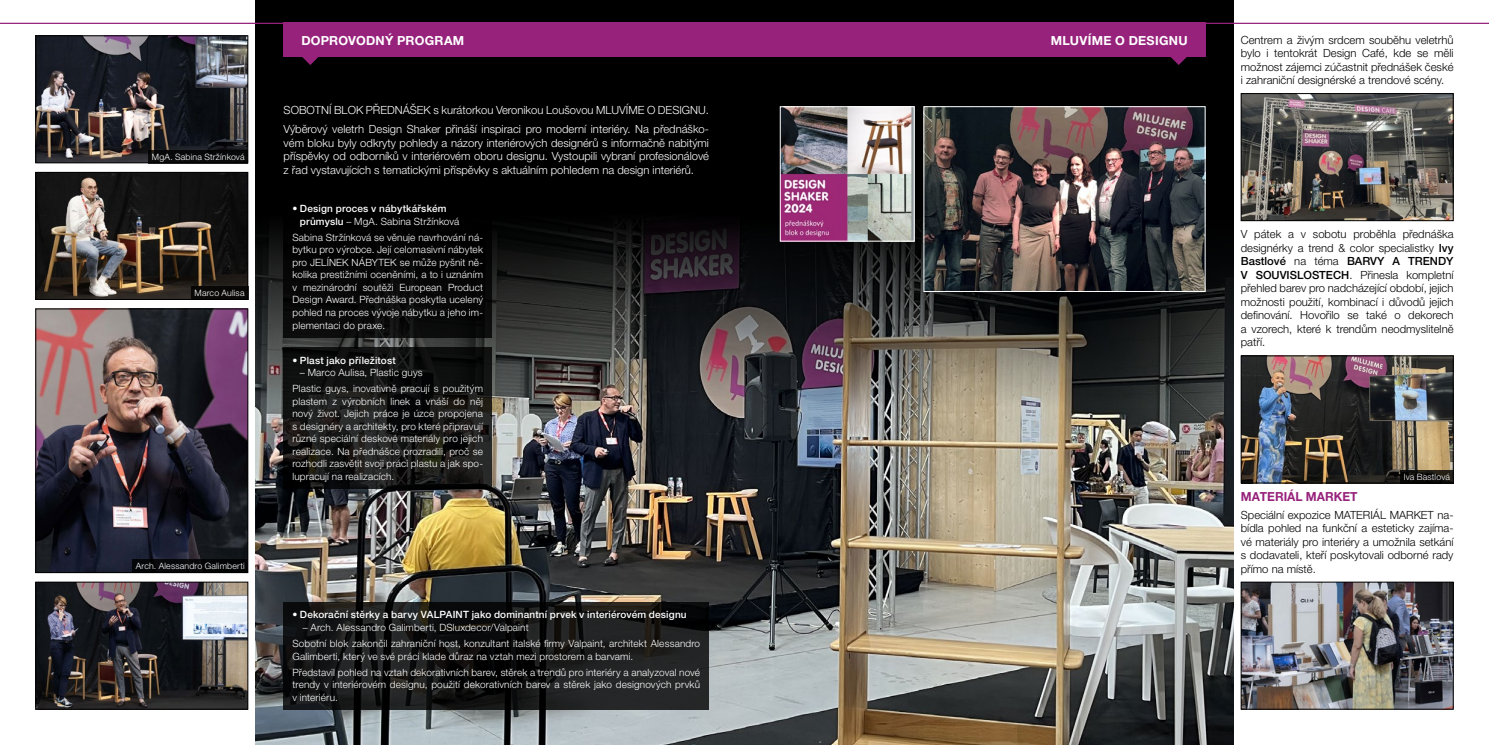
<style>
.page{position:relative;width:1489px;height:745px;background:#fff}
.page>*{position:absolute;margin:0;border:0;box-sizing:border-box;transform-origin:0 0}
.t1{font:700 12.5px "Helvetica Neue LT Pro";letter-spacing:.02em;color:#fff}
.t2{font:700 12.5px "Helvetica Neue LT Pro";color:#97227c;scale:.96 1}
.t3{font:300 11.25px/13.5px "Helvetica Neue LT Pro";color:#000;text-align:justify}
.t4{font:300 11.25px/13.5px "Helvetica Neue LT Pro";color:#fff}
.t5{font:300 10px/12.5px "Helvetica Neue LT Pro";letter-spacing:.015em;color:#fff}
.t6{font:500 10px/12.5px "Helvetica Neue LT Pro";letter-spacing:.015em;color:#fff}
.t7{font:300 8.75px "Helvetica Neue LT Pro";letter-spacing:.02em;color:#fff}
.s1{font-weight:300}
.s2{font-weight:500}
</style>
<div class="page">
<img style="left:255px;top:445px;width:978px;height:299px">
<img style="left:255px;top:197px;width:978px;height:248px">
<div style="left:255px;top:0;width:978px;height:197px;background:#000"></div>
<img style="left:782px;top:108px;width:130px;height:131px">
<div style="left:780px;top:106px;width:134px;height:135px;border:1px solid #fff"></div>
<div style="left:283px;top:23px;width:462px;height:34px;background:#97227c"></div>
<div style="left:744px;top:23px;width:461px;height:34px;background:#97227c"></div>
<hr style="left:0;top:23px;width:745px;height:1px;background:#97227c">
<hr style="left:744px;top:23px;width:744px;height:1px;background:#97227c">
<svg style="left:302px;top:57px;width:16px;height:8px"></svg>
<svg style="left:1171px;top:57px;width:16px;height:8px"></svg>
<img style="left:37px;top:310px;width:209px;height:260px">
<div style="left:35px;top:308px;width:213px;height:264px;border:1px solid #000"></div>
<img style="left:37px;top:174px;width:209px;height:123px">
<div style="left:35px;top:172px;width:213px;height:127px;border:1px solid #000"></div>
<img style="left:37px;top:37px;width:209px;height:124px">
<div style="left:35px;top:35px;width:213px;height:128px;border:1px solid #000"></div>
<img style="left:37px;top:583px;width:209px;height:124px">
<div style="left:35px;top:581px;width:213px;height:128px;border:1px solid #000"></div>
<img style="left:1242px;top:583px;width:209px;height:124px">
<div style="left:1240px;top:581px;width:213px;height:128px;border:1px solid #000"></div>
<img style="left:1242px;top:95px;width:209px;height:124px">
<div style="left:1240px;top:93px;width:213px;height:128px;border:1px solid #000"></div>
<div style="left:148px;top:150px;width:100px;height:13px;background:#090a0b"></div>
<div style="left:191px;top:286px;width:57px;height:13px;background:#0a0908"></div>
<div style="left:132px;top:559px;width:116px;height:13px;background:#050609"></div>
<div style="left:283px;top:196px;width:209px;height:141px;background:#000"></div>
<svg style="left:283px;top:602px;width:426px;height:107px;background:#161616"></svg>
<svg style="left:283px;top:347px;width:209px;height:141px;background:#141414"></svg>
<img style="left:1242px;top:357px;width:209px;height:124px">
<div style="left:1240px;top:355px;width:213px;height:128px;border:1px solid #000"></div>
<svg style="left:1399px;top:469px;width:54px;height:14px"></svg>
<img style="left:925px;top:108px;width:278px;height:181px">
<div style="left:923px;top:106px;width:282px;height:185px;border:1px solid #fff"></div>
<p class="t7" style="left:152px;top:151px;width:94px">MgA. Sabina Stržínková</p>
<p class="t7" style="left:194px;top:287px;width:52px">Marco Aulisa</p>
<p class="t7" style="left:136px;top:560px;width:110px">Arch. Alessandro Galimberti</p>
<p class="t1" style="left:301px;top:32px;width:164px">DOPROVODNÝ PROGRAM</p>
<p class="t1" style="left:1050px;top:33px;width:138px">MLUVÍME O DESIGNU</p>
<p class="t4" style="left:283px;top:101px;width:427px;line-height:18.8px">SOBOTNÍ BLOK PŘEDNÁŠEK s kurátorkou Veronikou Loušovou MLUVÍME O DESIGNU.<br>Výběrový veletrh Design Shaker přináší inspiraci pro moderní interiéry. Na přednáško-</p>
<p class="t4" style="left:283px;top:136px;width:427px;text-align:justify">vém bloku byly odkryty pohledy a názory interiérových designérů s informačně nabitými příspěvky od odborníků v interiérovém oboru designu. Vystoupili vybraní profesionálové z řad vystavujících s tematickými příspěvky s aktuálním pohledem na design interiérů.</p>
<p class="t6" style="left:300px;top:202px;width:161px;text-indent:-8px"><span class="s1">•</span> Design proces v nábytkářském průmyslu <span class="s1">– MgA. Sabina Stržínková</span></p>
<p class="t5" style="left:292px;top:231px;width:192px;text-align:justify">Sabina Stržínková se věnuje navrhování ná&shy;bytku pro výrobce. Její celomasivní nábytek pro JELÍNEK NÁBYTEK se může pyšnit ně&shy;kolika prestižními oceněními, a to i uznáním v mezinárodní soutěži European Product Design Award. Přednáška poskytla ucelený pohled na proces vývoje nábytku a jeho im&shy;plementaci do praxe.</p>
<p class="t6" style="left:292px;top:353px;width:105px"><span class="s1">•</span> Plast jako příležitost</p>
<p class="t5" style="left:292px;top:364px;width:192px;line-height:16px;text-indent:8px">– Marco Aulisa, Plastic guys<br>Plastic guys, inovativně pracují s použitým</p>
<p class="t5" style="left:292px;top:394px;width:192px;text-align:justify">plastem z výrobních linek a vnáší do něj nový život. Jejich práce je úzce propojena s designéry a architekty, pro které připravují různé speciální deskové materiály pro jejich realizace. Na přednášce prozradili, proč se rozhodli zasvětit svoji práci plastu a jak spo&shy;lupracují na realizacích.</p>
<p class="t6" style="left:292px;top:608px;width:395px"><span class="s1">•</span> Dekorační stěrky a barvy VALPAINT jako dominantní prvek v interiérovém designu</p>
<p class="t5" style="left:292px;top:618px;width:409px;line-height:16px;text-indent:10px">– Arch. Alessandro Galimberti, DSluxdecor/Valpaint<br>Sobotní blok zakončil zahraniční host, konzultant italské firmy Valpaint, architekt Alessandro</p>
<p class="t5" style="left:292px;top:647px;width:409px;line-height:16px">Galimberti, který ve své práci klade důraz na vztah mezi prostorem a barvami.<br>Představil pohled na vztah dekorativních barev, stěrek a trendů pro interiéry a analyzoval nové</p>
<p class="t5" style="left:292px;top:677px;width:409px">trendy v interiérovém designu, použití dekorativních barev a stěrek jako designových prvků v interiéru.</p>
<p class="t3" style="left:1240px;top:32px;width:214px">Centrem a živým srdcem souběhu veletrhů bylo i tentokrát Design Café, kde se měli možnost zájemci zúčastnit přednášek české i zahraniční designérské a trendové scény.</p>
<p class="t3" style="left:1240px;top:227px;width:214px">V pátek a v sobotu proběhla přednáška designérky a trend &amp; color specialistky <span class="s2">Ivy Bastlové</span> na téma <span class="s2">BARVY A TRENDY V SOUVISLOSTECH</span>. Přinesla kompletní přehled barev pro nadcházející období, jejich možnosti použití, kombinací i důvodů jejich definování. Hovořilo se také o dekorech a vzorech, které k trendům neodmyslitelně patří.</p>
<p class="t7" style="left:1403px;top:471px;width:48px">Iva Bastlová</p>
<p class="t2" style="left:1240px;top:489px;width:123px">MATERIÁL MARKET</p>
<p class="t3" style="left:1240px;top:507px;width:214px">Speciální expozice MATERIÁL MARKET na&shy;bídla pohled na funkční a esteticky zajíma&shy;vé materiály pro interiéry a umožnila setkání s dodavateli, kteří poskytovali odborné rady přímo na místě.</p>
</div>
